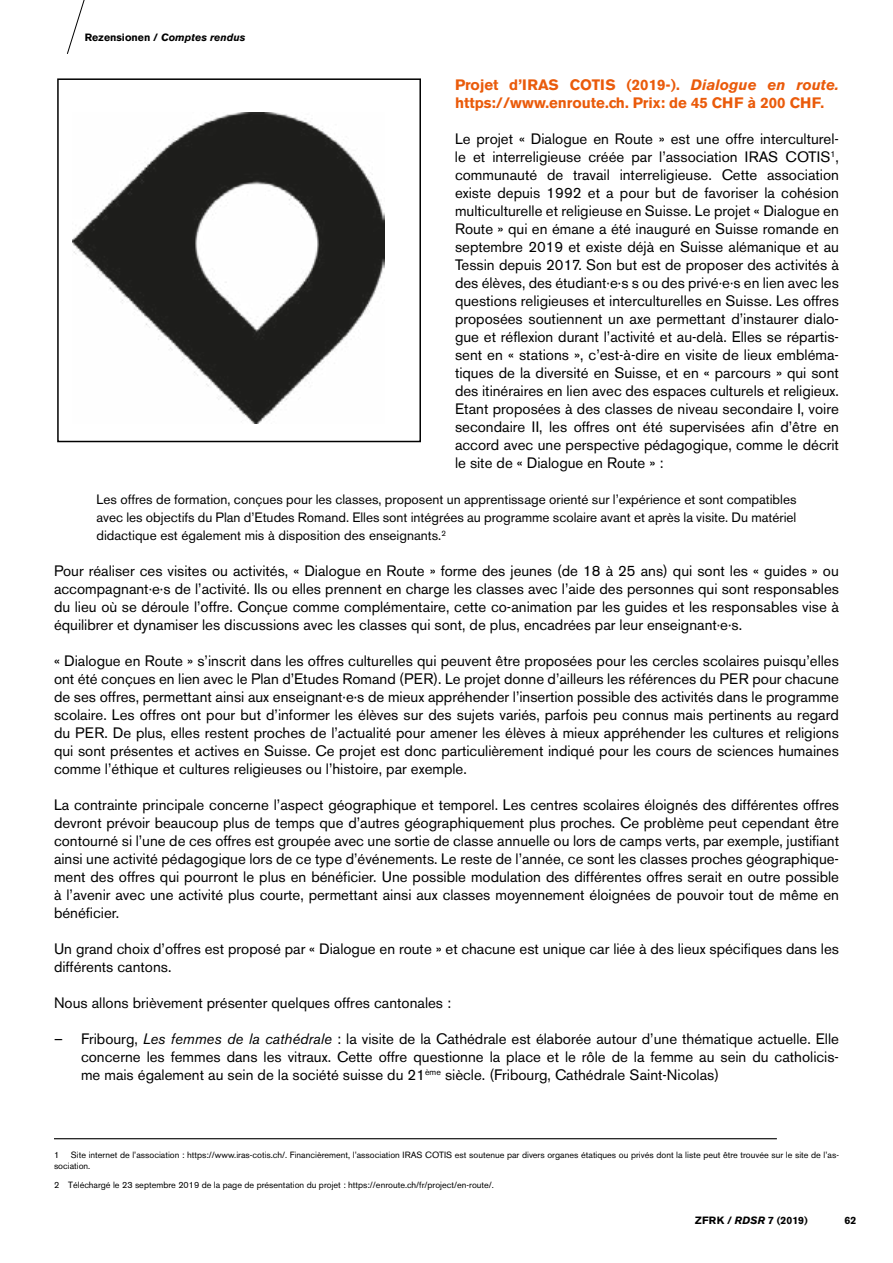
<style>
.page{position:relative;width:893px;height:1263px;background:#fff}
.page>*{position:absolute;margin:0;border:0;box-sizing:border-box;transform-origin:0 0}
.t1{font:15px/18px "Akzidenz Grotesk BE";color:#000;text-align:justify}
.t2{font:700 15px/18px "Akzidenz Grotesk BE";color:#ea5b0b}
.t3{font:13.5px/18px "Akzidenz Grotesk BE";color:#000;text-align:justify}
.t4{font:italic 700 10.5px "Akzidenz Grotesk BE";color:#000}
.t5{font:700 10.5px "Akzidenz Grotesk BE";color:#000}
.t6{font:9px/10.8px "Akzidenz Grotesk BE";color:#000}
.s1{font-style:normal}
.s2{font-style:italic}
</style>
<div class="page">
<svg style="left:67px;top:0;width:18px;height:54px"></svg>
<hr style="left:54px;top:1138px;width:723px;height:1px;background:#000">
<img style="left:73px;top:112px;width:311px;height:311px">
<div style="left:57px;top:78px;width:364px;height:364px;border:2px solid #000"></div>
<p class="t4" style="left:85px;top:31px;width:162px"><span class="s1">Rezensionen /</span> Comptes rendus</p>
<p class="t2" style="left:455px;top:76px;width:385px">Projet d’IRAS COTIS (2019-). <span class="s2">Dialogue en route. </span>https://www.enroute.ch. Prix: de 45 CHF à 200 CHF.</p>
<p class="t1" style="left:455px;top:130px;width:386px">Le projet « Dialogue en Route » est une offre interculturel&shy;le et interreligieuse créée par l’association IRAS COTIS<sup>1</sup>, communauté de travail interreligieuse. Cette association existe depuis 1992 et a pour but de favoriser la cohésion multiculturelle et religieuse en Suisse. Le projet « Dialogue en Route » qui en émane a été inauguré en Suisse romande en septembre 2019 et existe déjà en Suisse alémanique et au Tessin depuis 2017. Son but est de proposer des activités à des élèves, des étudiant·e·s s ou des privé·e·s en lien avec les questions religieuses et interculturelles en Suisse. Les offres proposées soutiennent un axe permettant d’instaurer dialo&shy;gue et réflexion durant l’activité et au-delà. Elles se répartis&shy;sent en « stations », c’est-à-dire en visite de lieux embléma&shy;tiques de la diversité en Suisse, et en « parcours » qui sont des itinéraires en lien avec des espaces culturels et religieux.<br>Etant proposées à des classes de niveau secondaire I, voire secondaire II, les offres ont été supervisées afin d’être en accord avec une perspective pédagogique, comme le décrit le site de « Dialogue en Route » :</p>
<p class="t3" style="left:97px;top:490px;width:701px">Les offres de formation, conçues pour les classes, proposent un apprentissage orienté sur l’expérience et sont compatibles avec les objectifs du Plan d’Etudes Romand. Elles sont intégrées au programme scolaire avant et après la visite. Du matériel didactique est également mis à disposition des enseignants.<sup>2</sup></p>
<p class="t1" style="left:54px;top:562px;width:786px">Pour réaliser ces visites ou activités, « Dialogue en Route » forme des jeunes (de 18 à 25 ans) qui sont les « guides » ou accompagnant·e·s de l’activité. Ils ou elles prennent en charge les classes avec l’aide des personnes qui sont responsables du lieu où se déroule l’offre. Conçue comme complémentaire, cette co-animation par les guides et les responsables vise à équilibrer et dynamiser les discussions avec les classes qui sont, de plus, encadrées par leur enseignant·e·s.</p>
<p class="t1" style="left:54px;top:652px;width:787px">« Dialogue en Route » s’inscrit dans les offres culturelles qui peuvent être proposées pour les cercles scolaires puisqu’elles ont été conçues en lien avec le Plan d’Etudes Romand (PER). Le projet donne d’ailleurs les références du PER pour chacune de ses offres, permettant ainsi aux enseignant·e·s de mieux appréhender l’insertion possible des activités dans le programme scolaire. Les offres ont pour but d’informer les élèves sur des sujets variés, parfois peu connus mais pertinents au regard du PER. De plus, elles restent proches de l’actualité pour amener les élèves à mieux appréhender les cultures et religions qui sont présentes et actives en Suisse. Ce projet est donc particulièrement indiqué pour les cours de sciences humaines comme l’éthique et cultures religieuses ou l’histoire, par exemple.</p>
<p class="t1" style="left:54px;top:796px;width:787px">La contrainte principale concerne l’aspect géographique et temporel. Les centres scolaires éloignés des différentes offres devront prévoir beaucoup plus de temps que d’autres géographiquement plus proches. Ce problème peut cependant être contourné si l’une de ces offres est groupée avec une sortie de classe annuelle ou lors de camps verts, par exemple, justifiant ainsi une activité pédagogique lors de ce type d’événements. Le reste de l’année, ce sont les classes proches géographique&shy;ment des offres qui pourront le plus en bénéficier. Une possible modulation des différentes offres serait en outre possible à l’avenir avec une activité plus courte, permettant ainsi aux classes moyennement éloignées de pouvoir tout de même en bénéficier.</p>
<p class="t1" style="left:54px;top:940px;width:787px">Un grand choix d’offres est proposé par « Dialogue en route » et chacune est unique car liée à des lieux spécifiques dans les différents cantons.</p>
<p class="t1" style="left:54px;top:994px;width:399px">Nous allons brièvement présenter quelques offres cantonales :</p>
<p class="t1" style="left:81px;top:1030px;width:759px;text-indent:-27px">– Fribourg, <span class="s2">Les femmes de la cathédrale</span> : la visite de la Cathédrale est élaborée autour d’une thématique actuelle. Elle concerne les femmes dans les vitraux. Cette offre questionne la place et le rôle de la femme au sein du catholicis&shy;me mais également au sein de la société suisse du 21<sup>ème</sup> siècle. (Fribourg, Cathédrale Saint-Nicolas)</p>
<p class="t6" style="left:54px;top:1149px;width:786px;text-indent:17px">Site internet de l’association : https://www.iras-cotis.ch/. Financièrement, l’association IRAS COTIS est soutenue par divers organes étatiques ou privés dont la liste peut être trouvée sur le site de l’as&shy;sociation.</p>
<p class="t6" style="left:54px;top:1179px;width:441px">2 Téléchargé le 23 septembre 2019 de la page de présentation du projet : https://enroute.ch/fr/project/en-route/.</p>
<p class="t6" style="left:54px;top:1149px;width:7px">1</p>
<p class="t5" style="left:695px;top:1214px;width:114px">ZFRK / <span class="s2">RDSR</span> 7 (2019)</p>
<p class="t5" style="left:844px;top:1214px;width:13px">62</p>
</div>
